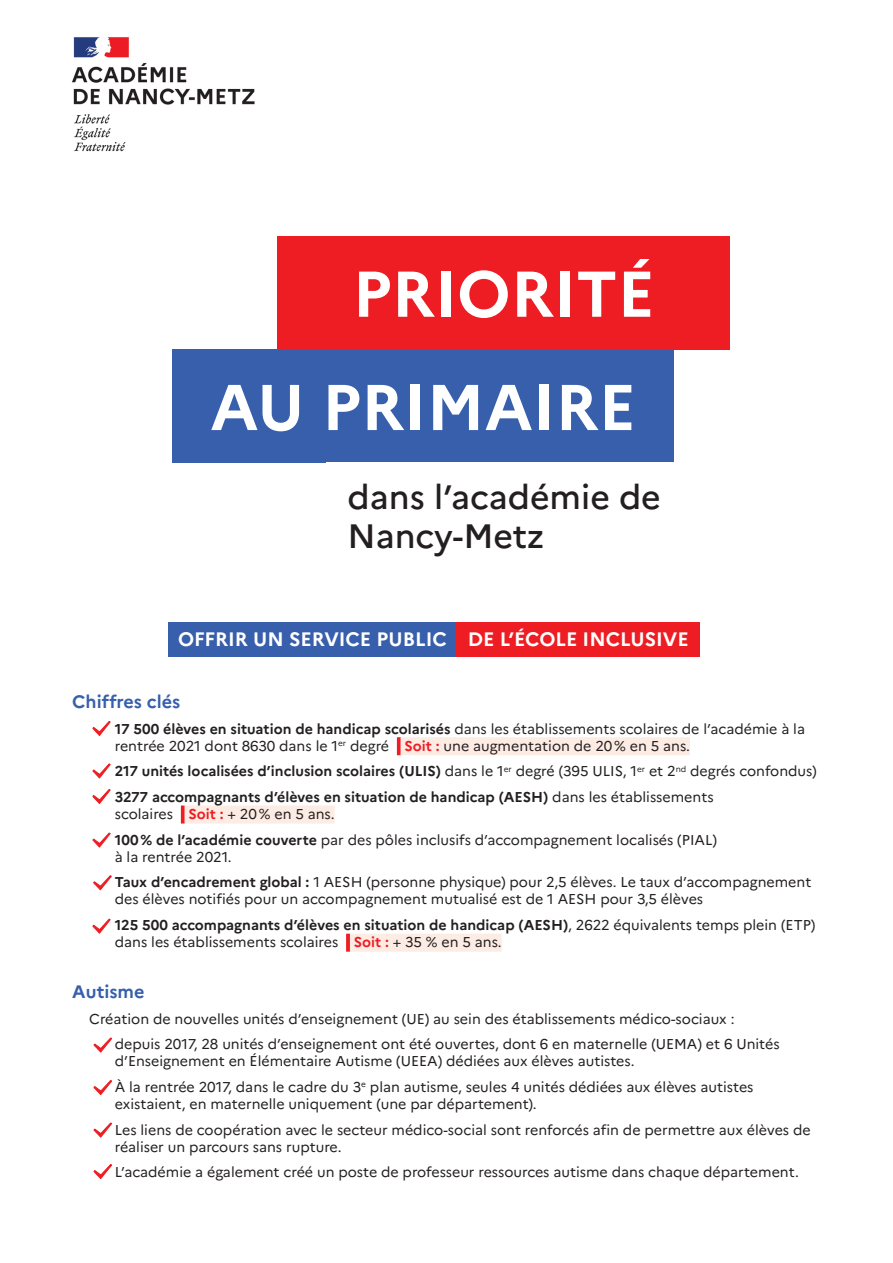
<style>
.page{position:relative;width:893px;height:1263px;background:#fff}
.page>*{position:absolute;margin:0;border:0;box-sizing:border-box;transform-origin:0 0}
.t1{font:700 64.5px "Marianne";color:#fff}
.t2{font:500 33.75px "Marianne";color:#231f20}
.t3{font:700 19.5px "Marianne";color:#fff}
.t4{font:700 18px "Marianne";color:#375fac}
.t5{font:14.25px/17.1px "Marianne";color:#231f20}
.t6{font:700 14.25px/17.1px "Marianne";color:#231f20}
.s1{font-weight:700}
.s2{color:#ee1d23}
.s3{font-weight:700;color:#ee1d23}
.s4{font-weight:400}
.s5{font-weight:400;color:#ee1d23}
</style>
<div class="page">
<div style="left:277px;top:236px;width:453px;height:113px;background:#ee1d23"></div>
<div style="left:172px;top:349px;width:502px;height:113px;background:#375fac"></div>
<svg style="left:397px;top:737px;width:4px;height:18px"></svg>
<div style="left:401px;top:737px;width:289px;height:18px;background:#fdece4"></div>
<svg style="left:181px;top:805px;width:4px;height:18px"></svg>
<div style="left:185px;top:805px;width:150px;height:18px;background:#fdece4"></div>
<svg style="left:346px;top:934px;width:4px;height:18px"></svg>
<div style="left:350px;top:934px;width:152px;height:18px;background:#fdece4"></div>
<svg style="left:92px;top:721px;width:19px;height:15px"></svg>
<svg style="left:92px;top:763px;width:19px;height:16px"></svg>
<svg style="left:92px;top:789px;width:19px;height:15px"></svg>
<svg style="left:92px;top:832px;width:19px;height:16px"></svg>
<svg style="left:92px;top:918px;width:19px;height:16px"></svg>
<svg style="left:93px;top:875px;width:19px;height:16px"></svg>
<div style="left:168px;top:622px;width:288px;height:34px;background:#375fac"></div>
<div style="left:456px;top:622px;width:244px;height:34px;background:#ee1d23"></div>
<svg style="left:93px;top:1037px;width:20px;height:16px"></svg>
<svg style="left:93px;top:1080px;width:19px;height:15px"></svg>
<svg style="left:93px;top:1122px;width:20px;height:16px"></svg>
<svg style="left:93px;top:1164px;width:19px;height:15px"></svg>
<img style="left:72px;top:37px;width:183px;height:115px">
<p class="t1" style="left:352px;top:254px;width:304px">PRIORITÉ</p>
<p class="t1" style="left:210px;top:368px;width:427px">AU PRIMAIRE</p>
<p class="t2" style="left:348px;top:477px;width:315px">dans l’académie de</p>
<p class="t2" style="left:348px;top:515px;width:198px">Nancy-Metz</p>
<p class="t3" style="left:178px;top:627px;width:270px">OFFRIR UN SERVICE PUBLIC</p>
<p class="t3" style="left:468px;top:627px;width:223px">DE L’ÉCOLE INCLUSIVE</p>
<p class="t4" style="left:72px;top:691px;width:109px">Chiffres clés</p>
<p class="t5" style="left:115px;top:720px;width:692px"><span class="s1">17 500 élèves en situation de handicap scolarisés</span> dans les établissements scolaires de l’académie à la rentrée 2021 dont 8630 dans le 1<sup>er</sup> degré <span class="s2">.</span> <span class="s3">Soit :</span> une augmentation de 20% en 5 ans.</p>
<p class="t6" style="left:115px;top:763px;width:703px">217 unités localisées d’inclusion scolaires (ULIS) <span class="s4">dans le 1</span><sup>er</sup> <span class="s4">degré (395 ULIS, 1</span><sup>er</sup> <span class="s4">et 2</span><sup>nd</sup> <span class="s4">degrés confondus)</span></p>
<p class="t6" style="left:115px;top:788px;width:600px">3277 accompagnants d’élèves en situation de handicap (AESH) <span class="s4">dans les établissements scolaires</span> <span class="s5">.</span> <span class="s2">Soit :</span> <span class="s4">+ 20% en 5 ans.</span></p>
<p class="t5" style="left:115px;top:831px;width:604px"><span class="s1">100% de l’académie couverte</span> par des pôles inclusifs d’accompagnement localisés (PIAL) à la rentrée 2021.</p>
<p class="t5" style="left:115px;top:874px;width:698px"><span class="s1">Taux d’encadrement global :</span> 1 AESH (personne physique) pour 2,5 élèves. Le taux d’accompagnement des élèves notifiés pour un accompagnement mutualisé est de 1 AESH pour 3,5 élèves</p>
<p class="t5" style="left:115px;top:916px;width:702px"><span class="s1">125 500 accompagnants d’élèves en situation de handicap (AESH)</span>, 2622 équivalents temps plein (ETP) dans les établissements scolaires <span class="s2">.</span> <span class="s3">Soit :</span> + 35 % en 5 ans.</p>
<p class="t4" style="left:72px;top:980px;width:74px">Autisme</p>
<p class="t5" style="left:89px;top:1010px;width:647px">Création de nouvelles unités d’enseignement (UE) au sein des établissements médico-sociaux :</p>
<p class="t5" style="left:115px;top:1035px;width:666px">depuis 2017, 28 unités d’enseignement ont été ouvertes, dont 6 en maternelle (UEMA) et 6 Unités d’Enseignement en Élémentaire Autisme (UEEA) dédiées aux élèves autistes.</p>
<p class="t5" style="left:115px;top:1078px;width:640px">À la rentrée 2017, dans le cadre du 3<sup>e</sup> plan autisme, seules 4 unités dédiées aux élèves autistes existaient, en maternelle uniquement (une par département).</p>
<p class="t5" style="left:115px;top:1121px;width:697px">Les liens de coopération avec le secteur médico-social sont renforcés afin de permettre aux élèves de réaliser un parcours sans rupture.</p>
<p class="t5" style="left:115px;top:1163px;width:686px">L’académie a également créé un poste de professeur ressources autisme dans chaque département.</p>
</div>
